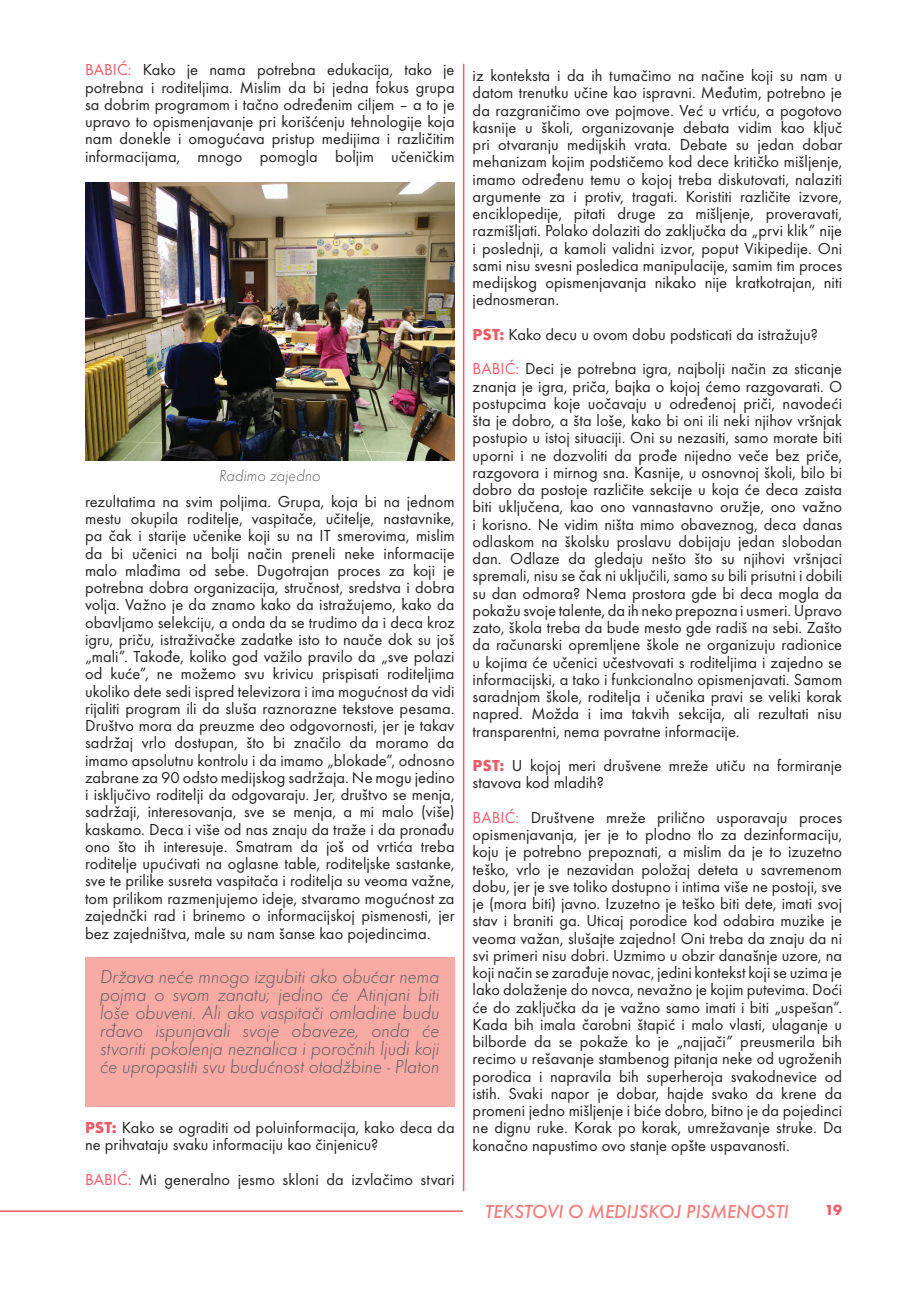
<style>
.page{position:relative;width:906px;height:1289px;background:#fff}
.page>*{position:absolute;margin:0;border:0;box-sizing:border-box;transform-origin:0 0}
.t1{font:19.5px/18px "Futura TOT Ligh Obli";letter-spacing:-.005em;color:#57585a;text-align:justify}
.t2{font:19.5px "Futura TOT Medi Obli";color:#f37d7d}
.t3{font:16.5px/17.2px "Futura TOT";color:#231f20;text-align:justify}
.t4{font:16.5px "Futura TOT Ligh Obli";color:#57585a}
.t5{font:700 15px "Futura TOT";color:#f05a67}
.s1{color:#f05a67}
.s2{font-weight:700;color:#f05a67}
</style>
<div class="page">
<hr style="left:0;top:1210px;width:463px;height:1px;background:#f05a67">
<hr style="left:463px;top:64px;width:1px;height:1127px;background:#f05a67">
<div style="left:85px;top:956px;width:369px;height:150px;background:#f8aaa5"></div>
<img style="left:85px;top:183px;width:369px;height:277px">
<p class="t3" style="left:85px;top:61px;width:371px"><span class="s1">BABIĆ:</span> Kako je nama potrebna edukacija, tako je potrebna i roditeljima. Mislim da bi jedna fokus grupa sa dobrim programom i tačno određenim ciljem – a to je upravo to opismenjavanje pri korišćenju tehnologije koja nam donekle i omogućava pristup medijima i različitim informacijama, mnogo pomogla boljim učeničkim</p>
<p class="t4" style="left:219px;top:466px;width:103px">Radimo zajedno</p>
<p class="t3" style="left:85px;top:492px;width:371px">rezultatima na svim poljima. Grupa, koja bi na jednom mestu okupila roditelje, vaspitače, učitelje, nastavnike, pa čak i starije učenike koji su na IT smerovima, mislim da bi učenici na bolji način preneli neke informacije malo mlađima od sebe. Dugotrajan proces za koji je potrebna dobra organizacija, stručnost, sredstva i dobra volja. Važno je da znamo kako da istražujemo, kako da obavljamo selekciju, a onda da se trudimo da i deca kroz igru, priču, istraživačke zadatke isto to nauče dok su još „mali”. Takođe, koliko god važilo pravilo da „sve polazi od kuće”, ne možemo svu krivicu prispisati roditeljima ukoliko dete sedi ispred televizora i ima mogućnost da vidi rijaliti program ili da sluša raznorazne tekstove pesama.<br>Društvo mora da preuzme deo odgovornosti, jer je takav sadržaj vrlo dostupan, što bi značilo da moramo da imamo apsolutnu kontrolu i da imamo „blokade”, odnosno zabrane za 90 odsto medijskog sadržaja. Ne mogu jedino i isključivo roditelji da odgovaraju. Jer, društvo se menja, sadržaji, interesovanja, sve se menja, a mi malo (više) kaskamo. Deca i više od nas znaju da traže i da pronađu ono što ih interesuje. Smatram da još od vrtića treba roditelje upućivati na oglasne table, roditeljske sastanke, sve te prilike susreta vaspitača i roditelja su veoma važne, tom prilikom razmenjujemo ideje, stvaramo mogućnost za zajednčki rad i brinemo o informacijskoj pismenosti, jer bez zajedništva, male su nam šanse kao pojedincima.</p>
<p class="t1" style="left:100px;top:967px;width:341px">Država neće mnogo izgubiti ako obućar nema pojma o svom zanatu; jedino će Atinjani biti loše obuveni. Ali ako vaspitači omladine budu rđavo ispunjavali svoje obaveze, onda će stvoriti pokolenja neznalica i poročnih ljudi koji će upropastiti svu budućnost otadžbine - Platon</p>
<p class="t3" style="left:85px;top:1118px;width:371px"><span class="s2">PST:</span> Kako se ograditi od poluinformacija, kako deca da ne prihvataju svaku informaciju kao činjenicu?</p>
<p class="t3" style="left:85px;top:1170px;width:371px"><span class="s1">BABIĆ:</span> Mi generalno jesmo skloni da izvlačimo stvari</p>
<p class="t3" style="left:472px;top:67px;width:371px">iz konteksta i da ih tumačimo na načine koji su nam u datom trenutku učine kao ispravni. Međutim, potrebno je da razgraničimo ove pojmove. Već u vrtiću, a pogotovo kasnije u školi, organizovanje debata vidim kao ključ pri otvaranju medijskih vrata. Debate su jedan dobar mehanizam kojim podstičemo kod dece kritičko mišljenje, imamo određenu temu o kojoj treba diskutovati, nalaziti argumente za i protiv, tragati. Koristiti različite izvore, enciklopedije, pitati druge za mišljenje, proveravati, razmišljati. Polako dolaziti do zaključka da „prvi klik” nije i poslednji, a kamoli validni izvor, poput Vikipedije. Oni sami nisu svesni posledica manipulacije, samim tim proces medijskog opismenjavanja nikako nije kratkotrajan, niti jednosmeran.</p>
<p class="t3" style="left:472px;top:317px;width:371px;line-height:34.5px"><span class="s2">PST:</span> Kako decu u ovom dobu podsticati da istražuju?<br><span class="s1">BABIĆ:</span> Deci je potrebna igra, najbolji način za sticanje</p>
<p class="t3" style="left:472px;top:377px;width:371px">znanja je igra, priča, bajka o kojoj ćemo razgovarati. O postupcima koje uočavaju u određenoj priči, navodeći šta je dobro, a šta loše, kako bi oni ili neki njihov vršnjak postupio u istoj situaciji. Oni su nezasiti, samo morate biti uporni i ne dozvoliti da prođe nijedno veče bez priče, razgovora i mirnog sna. Kasnije, u osnovnoj školi, bilo bi dobro da postoje različite sekcije u koja će deca zaista biti uključena, kao ono vannastavno oružje, ono važno i korisno. Ne vidim ništa mimo obaveznog, deca danas odlaskom na školsku proslavu dobijaju jedan slobodan dan. Odlaze da gledaju nešto što su njihovi vršnjaci spremali, nisu se čak ni uključili, samo su bili prisutni i dobili su dan odmora? Nema prostora gde bi deca mogla da pokažu svoje talente, da ih neko prepozna i usmeri. Upravo zato, škola treba da bude mesto gde radiš na sebi. Zašto da računarski opremljene škole ne organizuju radionice u kojima će učenici učestvovati s roditeljima i zajedno se informacijski, a tako i funkcionalno opismenjavati. Samom saradnjom škole, roditelja i učenika pravi se veliki korak napred. Možda i ima takvih sekcija, ali rezultati nisu transparentni, nema povratne informacije.</p>
<p class="t3" style="left:472px;top:757px;width:371px"><span class="s2">PST:</span> U kojoj meri drušvene mreže utiču na formiranje stavova kod mladih?</p>
<p class="t3" style="left:472px;top:808px;width:371px"><span class="s1">BABIĆ:</span> Društvene mreže prilično usporavaju proces opismenjavanja, jer je to plodno tlo za dezinformaciju, koju je potrebno prepoznati, a mislim da je to izuzetno teško, vrlo je nezavidan položaj deteta u savremenom dobu, jer je sve toliko dostupno i intima više ne postoji, sve je (mora biti) javno. Izuzetno je teško biti dete, imati svoj stav i braniti ga. Uticaj porodice kod odabira muzike je veoma važan, slušajte zajedno! Oni treba da znaju da ni svi primeri nisu dobri. Uzmimo u obzir današnje uzore, na koji način se zarađuje novac, jedini kontekst koji se uzima je lako dolaženje do novca, nevažno je kojim putevima. Doći će do zaključka da je važno samo imati i biti „uspešan”.<br>Kada bih imala čarobni štapić i malo vlasti, ulaganje u bilborde da se pokaže ko je „najjači” preusmerila bih recimo u rešavanje stambenog pitanja neke od ugroženih porodica i napravila bih superheroja svakodnevice od istih. Svaki napor je dobar, hajde svako da krene da promeni jedno mišljenje i biće dobro, bitno je da pojedinci ne dignu ruke. Korak po korak, umrežavanje struke. Da konačno napustimo ovo stanje opšte uspavanosti.</p>
<p class="t2" style="left:485px;top:1199px;width:305px">TEKSTOVI O MEDIJSKOJ PISMENOSTI</p>
<p class="t5" style="left:825px;top:1200px;width:19px">19</p>
</div>
